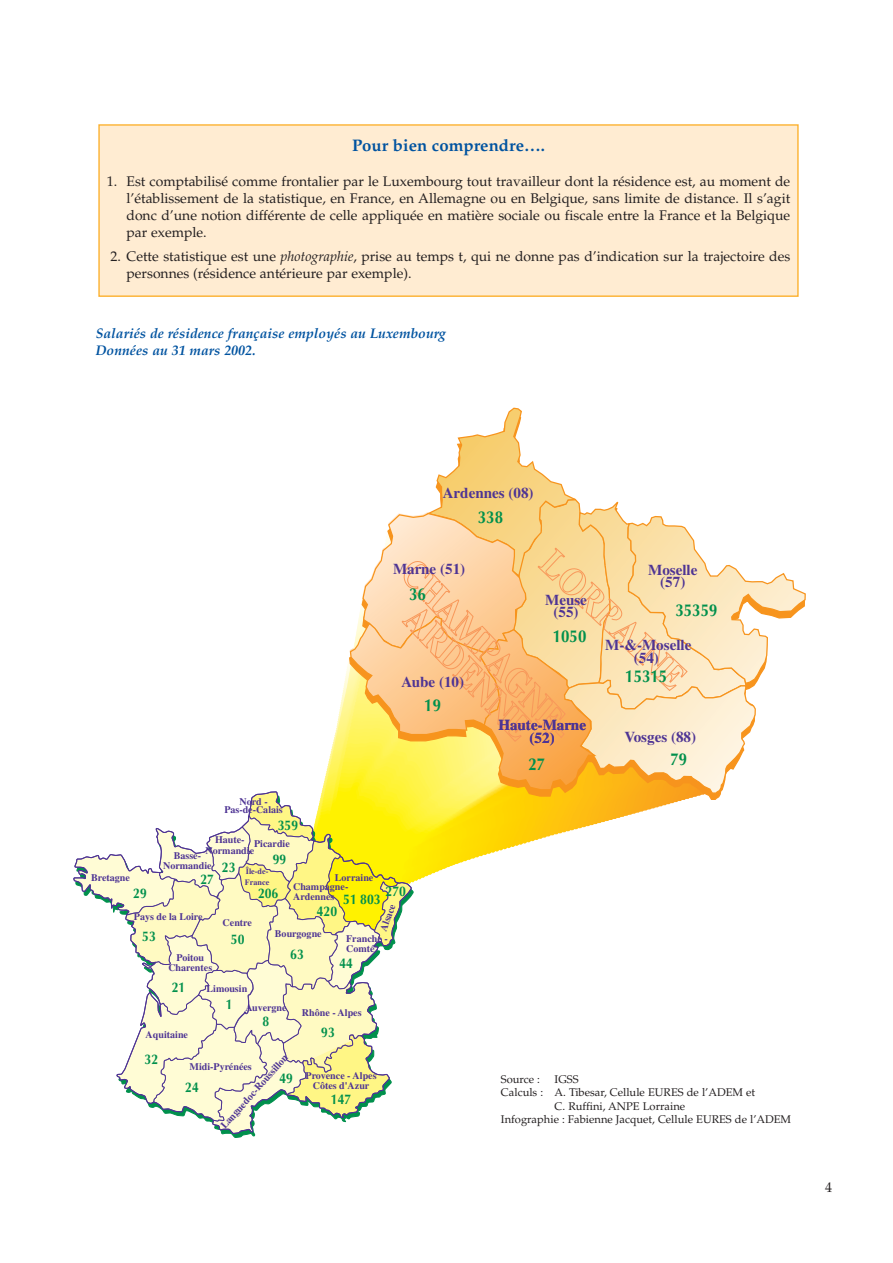
<style>
.page{position:relative;width:893px;height:1263px;background:#fff}
.page>*{position:absolute;margin:0;border:0;box-sizing:border-box;transform-origin:0 0}
.t1{font:700 17.4px "Optima";color:#00904c;scale:.87 1}
.t2{font:700 16.8px "Palatino";color:#0053a0}
.t3{font:700 15px/12.6px "Times";color:#4e3494;text-align:center}
.t4{font:700 14.1px "Optima";color:#00904c;scale:.87 1}
.t5{font:13.95px/16.8px "Palatino";color:#231f20;text-align:justify}
.t6{font:italic 700 13.95px/16.8px "Palatino";color:#0053a0}
.t7{font:11.1px "Palatino";color:#231f20}
.t8{font:700 10.05px/10.2px "Times";color:#4e3494;text-align:center}
.t9{font:700 8.1px/10.2px "Times";color:#4e3494}
.s1{font-style:italic}
</style>
<div class="page">
<svg style="left:73px;top:407px;width:733px;height:727px"></svg>
<div style="left:99px;top:125px;width:699px;height:171px;background:#ffecd2"></div>
<div style="left:98px;top:124px;width:700px;height:173px;border:1px solid #fcb231"></div>
<p class="t2" style="left:352px;top:139px;width:194px">Pour bien comprendre….</p>
<p class="t5" style="left:126px;top:175px;width:665px;text-indent:-20px">1. Est comptabilisé comme frontalier par le Luxembourg tout travailleur dont la résidence est, au moment de l’établissement de la statistique, en France, en Allemagne ou en Belgique, sans limite de distance. Il s’agit donc d’une notion différente de celle appliquée en matière sociale ou fiscale entre la France et la Belgique par exemple.</p>
<p class="t5" style="left:126px;top:250px;width:665px;text-indent:-16px">2. Cette statistique est une <span class="s1">photographie</span>, prise au temps t, qui ne donne pas d’indication sur la trajectoire des personnes (résidence antérieure par exemple).</p>
<p class="t6" style="left:96px;top:327px;width:351px">Salariés de résidence française employés au Luxembourg<br>Données au 31 mars 2002.</p>
<p class="t3" style="left:442px;top:488px;width:92px">Ardennes (08)</p>
<p class="t1" style="left:478px;top:510px;width:30px">338</p>
<p class="t3" style="left:393px;top:564px;width:74px">Marne (51)</p>
<p class="t1" style="left:409px;top:586px;width:21px">36</p>
<p class="t3" style="left:401px;top:677px;width:64px">Aube (10)</p>
<p class="t1" style="left:424px;top:698px;width:21px">19</p>
<p class="t8" style="left:224px;top:798px;width:60px;line-height:8.1px">Nord -<br>Pas-de-Calais</p>
<p class="t4" style="left:278px;top:819px;width:25px">359</p>
<p class="t8" style="left:205px;top:836px;width:50px">Haute-<br>Normandie</p>
<p class="t8" style="left:254px;top:839px;width:37px">Picardie</p>
<p class="t8" style="left:163px;top:852px;width:50px">Basse-<br>Normandie</p>
<p class="t4" style="left:273px;top:854px;width:17px">99</p>
<p class="t4" style="left:222px;top:862px;width:17px">23</p>
<p class="t9" style="left:245px;top:867px;width:26px">Île-de-<br>France</p>
<p class="t8" style="left:335px;top:873px;width:40px">Lorraine</p>
<p class="t4" style="left:200px;top:873px;width:17px">27</p>
<p class="t8" style="left:91px;top:874px;width:40px">Bretagne</p>
<p class="t8" style="left:293px;top:883px;width:57px;text-align:left">Champagne-<br>Ardennes</p>
<p class="t4" style="left:385px;top:886px;width:25px">270</p>
<p class="t4" style="left:258px;top:887px;width:25px">206</p>
<p class="t4" style="left:133px;top:887px;width:17px">29</p>
<p class="t4" style="left:343px;top:894px;width:44px">51 803</p>
<p class="t8" style="left:379px;top:929px;width:29px;rotate:-69deg">Alsace</p>
<p class="t4" style="left:317px;top:906px;width:25px">420</p>
<p class="t8" style="left:134px;top:913px;width:70px">Pays de la Loire</p>
<p class="t8" style="left:223px;top:919px;width:31px">Centre</p>
<p class="t8" style="left:275px;top:929px;width:48px">Bourgogne</p>
<p class="t4" style="left:142px;top:930px;width:17px">53</p>
<p class="t4" style="left:231px;top:933px;width:17px">50</p>
<p class="t8" style="left:346px;top:935px;width:43px;text-align:left">Franche -<br>Comté</p>
<p class="t4" style="left:290px;top:949px;width:17px">63</p>
<p class="t8" style="left:168px;top:953px;width:45px">Poitou<br>Charentes</p>
<p class="t4" style="left:339px;top:958px;width:17px">44</p>
<p class="t4" style="left:172px;top:982px;width:17px">21</p>
<p class="t8" style="left:146px;top:1031px;width:44px">Aquitaine</p>
<p class="t8" style="left:206px;top:985px;width:42px">Limousin</p>
<p class="t4" style="left:226px;top:998px;width:9px">1</p>
<p class="t8" style="left:245px;top:1003px;width:43px">Auvergne</p>
<p class="t4" style="left:262px;top:1016px;width:9px">8</p>
<p class="t4" style="left:144px;top:1054px;width:17px">32</p>
<p class="t8" style="left:219px;top:1124px;width:97px;rotate:-48deg">Languedoc-Roussillon</p>
<p class="t8" style="left:189px;top:1063px;width:64px">Midi-Pyrénées</p>
<p class="t4" style="left:279px;top:1073px;width:17px">49</p>
<p class="t4" style="left:185px;top:1081px;width:17px">24</p>
<p class="t8" style="left:302px;top:1008px;width:61px">Rhône - Alpes</p>
<p class="t4" style="left:321px;top:1026px;width:17px">93</p>
<p class="t8" style="left:305px;top:1071px;width:73px">Provence - Alpes<br>Côtes d'Azur</p>
<p class="t4" style="left:331px;top:1094px;width:25px">147</p>
<p class="t3" style="left:545px;top:595px;width:43px">Meuse (55)</p>
<p class="t1" style="left:553px;top:629px;width:40px">1050</p>
<p class="t3" style="left:498px;top:720px;width:89px">Haute-Marne (52)</p>
<p class="t3" style="left:648px;top:565px;width:51px">Moselle (57)</p>
<p class="t1" style="left:675px;top:603px;width:50px">35359</p>
<p class="t3" style="left:605px;top:640px;width:88px">M-&amp;-Moselle (54)</p>
<p class="t1" style="left:625px;top:669px;width:50px">15315</p>
<p class="t3" style="left:624px;top:732px;width:73px">Vosges (88)</p>
<p class="t1" style="left:528px;top:757px;width:21px">27</p>
<p class="t1" style="left:670px;top:752px;width:21px">79</p>
<p class="t7" style="left:501px;top:1075px;width:41px">Source :</p>
<p class="t7" style="left:554px;top:1075px;width:25px">IGSS</p>
<p class="t7" style="left:501px;top:1088px;width:256px">Calculs : A. Tibesar, Cellule EURES de l’ADEM et</p>
<p class="t7" style="left:554px;top:1102px;width:132px">C. Ruffini, ANPE Lorraine</p>
<p class="t7" style="left:501px;top:1115px;width:292px">Infographie : Fabienne Jacquet, Cellule EURES de l’ADEM</p>
<p class="t5" style="left:825px;top:1181px;width:8px">4</p>
</div>
